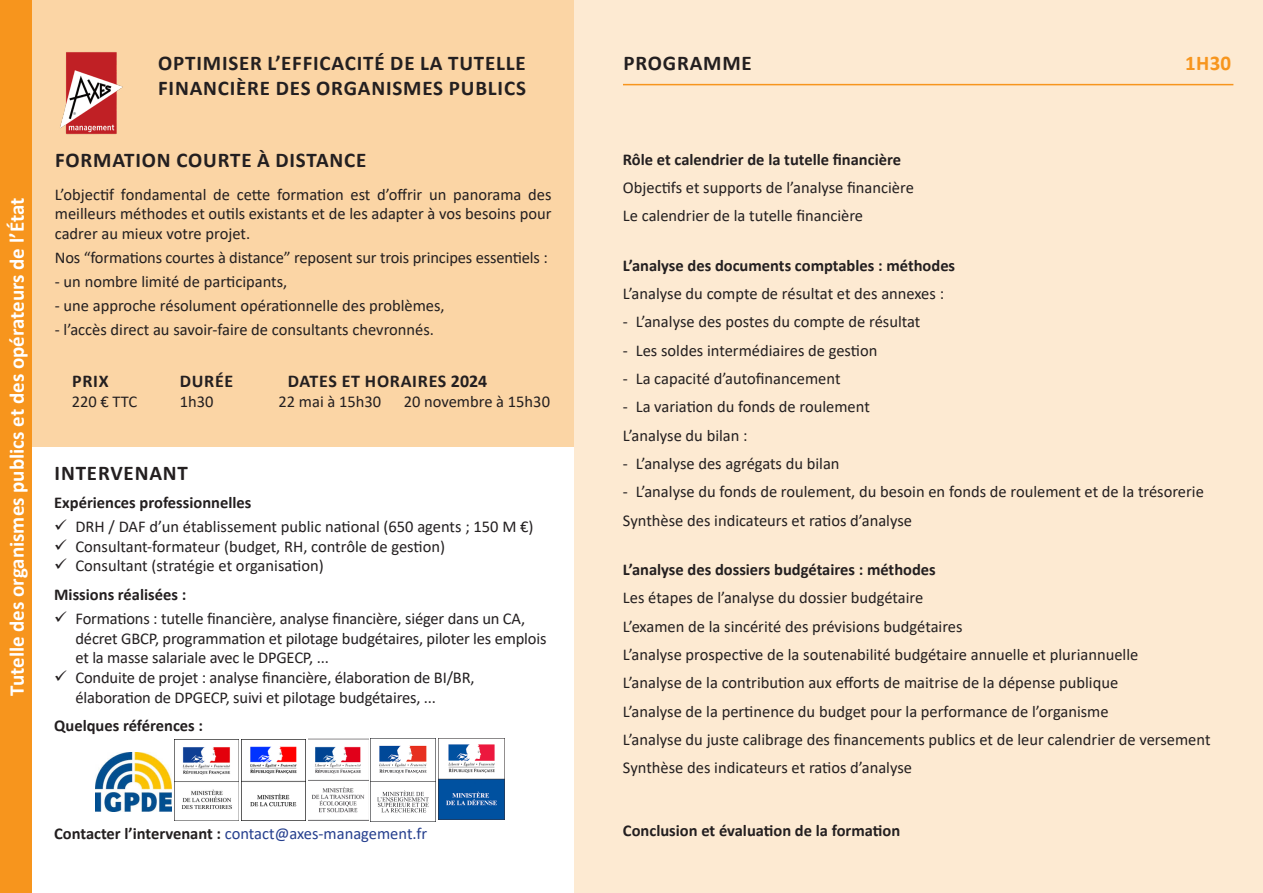
<style>
.page{position:relative;width:1263px;height:893px;background:#fff}
.page>*{position:absolute;margin:0;border:0;box-sizing:border-box;transform-origin:0 0}
.titre{font:700 21px/25.2px "Calibri";letter-spacing:.04em;color:#231f20}
.t1{font:700 21px "Calibri";color:#fff}
.titre-2{font:700 21px "Calibri";color:#f7951d}
.titre-3{font:700 18px "Calibri";letter-spacing:.04em;color:#231f20}
.texte{font:16.5px/19.8px "Calibri";color:#231f20}
.Titre_2{font:700 16.5px "Calibri";color:#231f20}
.Titre_2-2{font:16.5px "Calibri";color:#253f8e}
.s1{font-weight:700;color:#231f20}
</style>
<div class="page">
<div style="left:32px;top:0;width:542px;height:446px;background:#fbd5a5"></div>
<div style="left:574px;top:0;width:689px;height:893px;background:#fdead2"></div>
<img style="left:438px;top:738px;width:66px;height:82px">
<img style="left:371px;top:738px;width:64px;height:75px">
<img style="left:309px;top:738px;width:59px;height:83px">
<img style="left:242px;top:739px;width:63px;height:68px">
<img style="left:175px;top:739px;width:63px;height:82px">
<img style="left:96px;top:752px;width:75px;height:59px">
<hr style="left:623px;top:84px;width:610px;height:1px;background:#f7951d">
<div style="left:0;top:0;width:32px;height:893px;background:#f7951d"></div>
<img style="left:60px;top:52px;width:63px;height:83px">
<p class="t1" style="left:2px;top:696px;width:500px;rotate:-90deg">Tutelle des organismes publics et des opérateurs de l’État</p>
<p class="titre" style="left:158px;top:50px;width:369px">OPTIMISER L’EFFICACITÉ DE LA TUTELLE<br>FINANCIÈRE DES ORGANISMES PUBLICS</p>
<p class="titre" style="left:623px;top:50px;width:130px">PROGRAMME</p>
<p class="titre-2" style="left:1185px;top:48px;width:48px">1H30</p>
<p class="titre" style="left:55px;top:147px;width:313px">FORMATION COURTE À DISTANCE</p>
<p class="texte" style="left:55px;top:184px;width:498px;text-align:justify">L’objectif fondamental de cette formation est d’offrir un panorama des meilleurs méthodes et outils existants et de les adapter à vos besoins pour cadrer au mieux votre projet.</p>
<p class="texte" style="left:55px;top:247px;width:494px">Nos “formations courtes à distance” reposent sur trois principes essentiels :</p>
<p class="texte" style="left:55px;top:271px;width:234px">- un nombre limité de participants,</p>
<p class="texte" style="left:55px;top:296px;width:391px">- une approche résolument opérationnelle des problèmes,</p>
<p class="texte" style="left:55px;top:320px;width:381px">- l’accès direct au savoir-faire de consultants chevronnés.</p>
<p class="titre-3" style="left:72px;top:369px;width:38px">PRIX</p>
<p class="titre-3" style="left:180px;top:369px;width:55px">DURÉE</p>
<p class="titre-3" style="left:288px;top:369px;width:201px">DATES ET HORAIRES 2024</p>
<p class="texte" style="left:72px;top:391px;width:67px">220 € TTC</p>
<p class="texte" style="left:180px;top:391px;width:35px">1h30</p>
<p class="texte" style="left:278px;top:391px;width:104px">22 mai à 15h30</p>
<p class="texte" style="left:404px;top:391px;width:148px">20 novembre à 15h30</p>
<p class="titre" style="left:55px;top:460px;width:135px">INTERVENANT</p>
<p class="Titre_2" style="left:54px;top:491px;width:199px">Expériences professionnelles</p>
<p class="texte" style="left:75px;top:516px;width:460px">DRH / DAF d’un établissement public national (650 agents ; 150 M €)</p>
<p class="texte" style="left:75px;top:536px;width:371px">Consultant-formateur (budget, RH, contrôle de gestion)</p>
<p class="texte" style="left:75px;top:556px;width:250px">Consultant (stratégie et organisation)</p>
<p class="Titre_2" style="left:54px;top:583px;width:134px">Missions réalisées :</p>
<p class="texte" style="left:75px;top:608px;width:472px">Formations : tutelle financière, analyse financière, siéger dans un CA, décret GBCP, programmation et pilotage budgétaires, piloter les emplois et la masse salariale avec le DPGECP, ...</p>
<p class="texte" style="left:75px;top:667px;width:401px">Conduite de projet : analyse financière, élaboration de BI/BR, élaboration de DPGECP, suivi et pilotage budgétaires, ...</p>
<p class="Titre_2" style="left:54px;top:714px;width:150px">Quelques références :</p>
<p class="Titre_2-2" style="left:54px;top:822px;width:374px"><span class="s1">Contacter l’intervenant :</span> contact@axes-management.fr</p>
<p class="Titre_2" style="left:623px;top:147px;width:280px">Rôle et calendrier de la tutelle financière</p>
<p class="texte" style="left:623px;top:177px;width:292px">Objectifs et supports de l’analyse financière</p>
<p class="texte" style="left:623px;top:205px;width:242px">Le calendrier de la tutelle financière</p>
<p class="Titre_2" style="left:623px;top:254px;width:334px">L’analyse des documents comptables : méthodes</p>
<p class="texte" style="left:623px;top:283px;width:323px">L’analyse du compte de résultat et des annexes :</p>
<p class="texte" style="left:623px;top:312px;width:299px">- L’analyse des postes du compte de résultat</p>
<p class="texte" style="left:623px;top:340px;width:256px">- Les soldes intermédiaires de gestion</p>
<p class="texte" style="left:623px;top:368px;width:219px">- La capacité d’autofinancement</p>
<p class="texte" style="left:623px;top:397px;width:248px">- La variation du fonds de roulement</p>
<p class="texte" style="left:623px;top:425px;width:126px">L’analyse du bilan :</p>
<p class="texte" style="left:623px;top:453px;width:218px">- L’analyse des agrégats du bilan</p>
<p class="texte" style="left:623px;top:481px;width:582px">- L’analyse du fonds de roulement, du besoin en fonds de roulement et de la trésorerie</p>
<p class="texte" style="left:623px;top:510px;width:291px">Synthèse des indicateurs et ratios d’analyse</p>
<p class="Titre_2" style="left:623px;top:558px;width:314px">L’analyse des dossiers budgétaires : méthodes</p>
<p class="texte" style="left:623px;top:588px;width:302px">Les étapes de l’analyse du dossier budgétaire</p>
<p class="texte" style="left:623px;top:616px;width:341px">L’examen de la sincérité des prévisions budgétaires</p>
<p class="texte" style="left:623px;top:644px;width:517px">L’analyse prospective de la soutenabilité budgétaire annuelle et pluriannuelle</p>
<p class="texte" style="left:623px;top:673px;width:497px">L’analyse de la contribution aux efforts de maitrise de la dépense publique</p>
<p class="texte" style="left:623px;top:701px;width:487px">L’analyse de la pertinence du budget pour la performance de l’organisme</p>
<p class="texte" style="left:623px;top:729px;width:589px">L’analyse du juste calibrage des financements publics et de leur calendrier de versement</p>
<p class="texte" style="left:623px;top:757px;width:291px">Synthèse des indicateurs et ratios d’analyse</p>
<p class="Titre_2" style="left:623px;top:818px;width:279px">Conclusion et évaluation de la formation</p>
</div>
